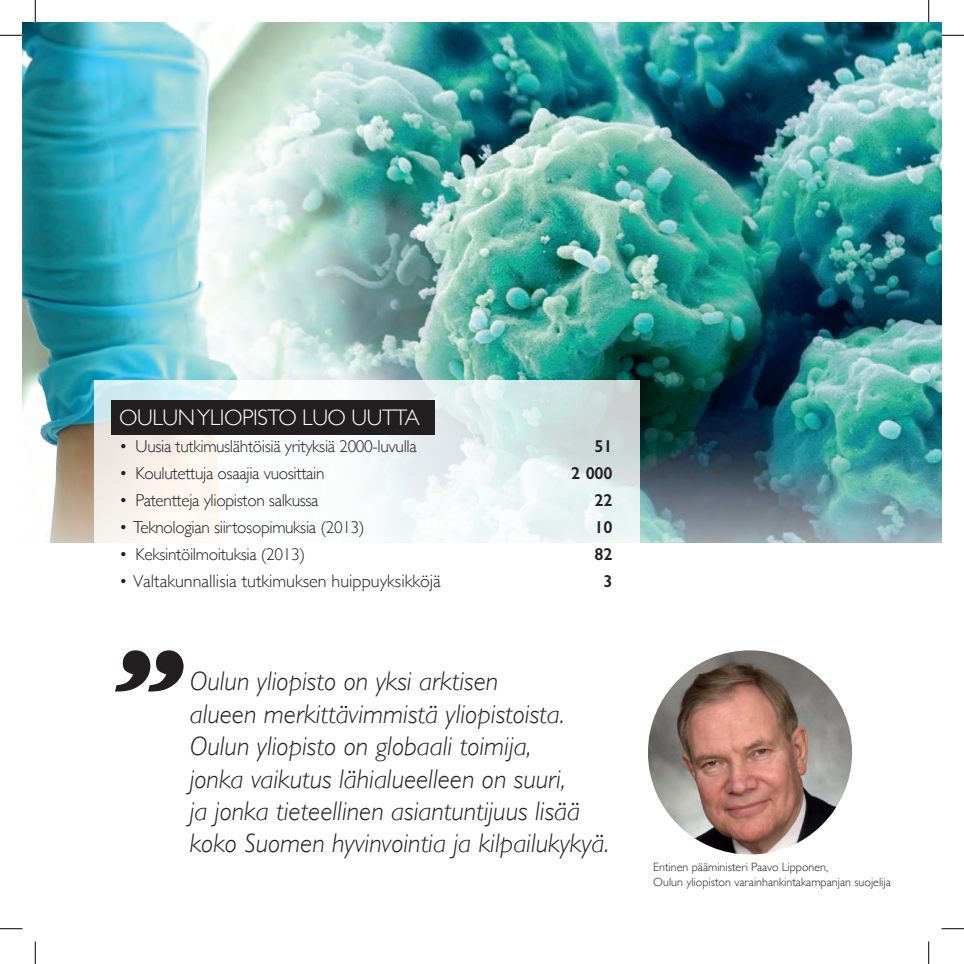
<style>
.page{position:relative;width:964px;height:964px;background:#fff}
.page>*{position:absolute;margin:0;border:0;box-sizing:border-box;transform-origin:0 0}
.t1{font:italic 700 120px "Gill Sans";color:#231f20}
.t2{font:italic 300 27px/32.4px "Gill Sans";color:#231f20}
.t3{font:300 22.5px "Gill Sans";letter-spacing:-.02em;color:#fff}
.t4{font:300 18px "Gill Sans";color:#231f20}
.t5{font:300 17.25px "Gill Sans";letter-spacing:-.02em;color:#231f20}
.t6{font:600 17.25px "Gill Sans";letter-spacing:-.02em;color:#231f20}
.t7{font:300 12px/14.4px "Gill Sans";color:#231f20}
.s1{font-size:17.25px}
</style>
<div class="page">
<img style="left:22px;top:22px;width:919px;height:520px">
<img style="left:648px;top:650px;width:204px;height:204px;border-radius:102px">
<svg style="left:94px;top:380px;width:545px;height:163px"></svg>
<div style="left:112px;top:400px;width:323px;height:34px;background:#231f20"></div>
<svg style="left:0;top:35px;width:22px;height:1px"></svg>
<svg style="left:941px;top:35px;width:22px;height:1px"></svg>
<svg style="left:0;top:928px;width:22px;height:1px"></svg>
<svg style="left:941px;top:928px;width:22px;height:1px"></svg>
<svg style="left:35px;top:0;width:1px;height:22px"></svg>
<svg style="left:35px;top:941px;width:1px;height:22px"></svg>
<svg style="left:928px;top:0;width:1px;height:22px"></svg>
<svg style="left:928px;top:941px;width:1px;height:22px"></svg>
<p class="t3" style="left:119px;top:400px;width:302px">OULUN YLIOPISTO LUO UUTTA</p>
<p class="t5" style="left:119px;top:433px;width:299px">• Uusia tutkimuslähtöisiä yrityksiä 2000-luvulla</p>
<p class="t6" style="left:594px;top:436px;width:19px">51</p>
<p class="t5" style="left:119px;top:460px;width:207px">• Koulutettuja osaajia vuosittain</p>
<p class="t6" style="left:571px;top:463px;width:43px">2 000</p>
<p class="t5" style="left:119px;top:487px;width:201px">• Patentteja yliopiston salkussa</p>
<p class="t6" style="left:594px;top:490px;width:19px">22</p>
<p class="t5" style="left:119px;top:514px;width:247px">• Teknologian siirtosopimuksia (2013)</p>
<p class="t6" style="left:594px;top:517px;width:19px">10</p>
<p class="t5" style="left:119px;top:541px;width:187px">• Keksintöilmoituksia (2013)</p>
<p class="t6" style="left:594px;top:544px;width:19px">82</p>
<p class="t4" style="left:119px;top:567px;width:323px"><span class="s1">• V</span>altakunnallisia tutkimuksen huippuyksikköjä</p>
<p class="t6" style="left:603px;top:571px;width:11px">3</p>
<p class="t1" style="left:112px;top:622px;width:70px">”</p>
<p class="t2" style="left:190px;top:665px;width:420px">Oulun yliopisto on yksi arktisen<br>alueen merkittävimmistä yliopistoista.<br>Oulun yliopisto on globaali toimija,<br>jonka vaikutus lähialueelleen on suuri,<br>ja jonka tieteellinen asiantuntijuus lisää koko Suomen hyvinvointia ja kilpailukykyä.</p>
<p class="t7" style="left:653px;top:859px;width:239px">Entinen pääministeri Paavo Lipponen,<br>Oulun yliopiston varainhankintakampanjan suojelija</p>
</div>
